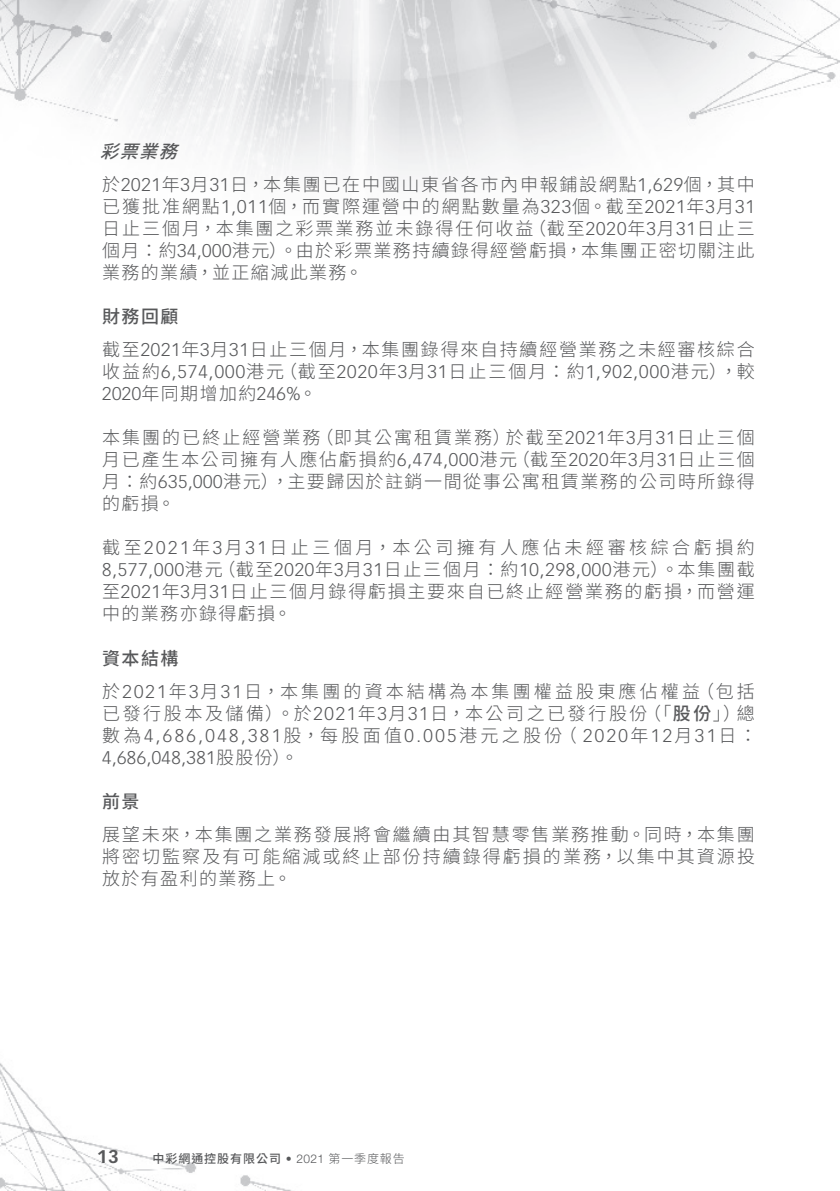
<style>
.page{position:relative;width:840px;height:1191px;background:#fff}
.page>*{position:absolute;margin:0;border:0;box-sizing:border-box;transform-origin:0 0}
.Body_Text{font:300 18px/22px "Source Han Sans TC";letter-spacing:.1em;color:#57585a;text-align:right}
.Body_Text-2{font:300 18px/22px "Source Han Sans TC";letter-spacing:.08em;color:#57585a}
.Body_Text-3{font:300 18px/22px "Source Han Sans TC";letter-spacing:.195em;color:#57585a;text-align:right}
.Body_Text-4{font:300 18px/22px "Vectora LT Std";letter-spacing:.135em;color:#57585a}
.Body_Text-5{font:300 18px/22px "Source Han Sans TC";letter-spacing:.14em;color:#57585a}
.Body_Text-6{font:300 18px/22px "Vectora LT Std";letter-spacing:.025em;color:#57585a}
.Body_Text-7{font:300 18px "Source Han Sans TC";letter-spacing:.175em;color:#57585a}
.Heading_2{font:500 18px "Source Han Sans TC";letter-spacing:.08em;color:#57585a}
.Heading_3{font:italic 500 18px "Source Han Sans TC";color:#57585a}
.t1{font:700 18px "Vectora LT Std";color:#57585a}
.t2{font:500 12px "Source Han Sans TC";letter-spacing:.08em;color:#57585a}
.s1{font-family:"Vectora LT Std"}
.s2{font-family:"Source Han Sans TC"}
.s3{font-weight:500}
.s4{font-family:"Vectora LT Std";font-weight:700}
.s5{font-family:"Helvetica Neue LT Std";font-weight:300}
.s6{font-weight:300}
</style>
<div class="page">
<img style="left:0;top:0;width:839px;height:1191px">
<svg style="left:407px;top:682px;width:17px;height:17px"></svg>
<p class="Heading_3" style="left:100px;top:141px;width:92px">彩票業務</p>
<p class="Body_Text" style="left:102px;top:174px;width:653px">於<span class="s1">2021</span>年 月<span class="s1">3 31</span>日，本集團已在中國山東省各市內申報鋪設網點<span class="s1">1,629</span>個，其中已獲批准網點<span class="s1">1,011</span>個，而實際運營中的網點數量為<span class="s1">323</span>個。截至<span class="s1">2021</span>年 月<span class="s1">3 31</span>（截至<span class="s1">2020</span>年 月<span class="s1">3 31</span>日止三</p>
<p class="Body_Text-2" style="left:102px;top:218px;width:653px">日止三個月，本集團之彩票業務並未錄得任何收益<br>個月：約<span class="s1">34,000</span>港元）。由於彩票業務持續錄得經營虧損，本集團正密切關注此業務的業績，並正縮減此業務。</p>
<p class="Heading_2" style="left:102px;top:306px;width:78px">財務回顧</p>
<p class="Body_Text" style="left:102px;top:339px;width:653px">截至<span class="s1">2021</span>年 月<span class="s1">3 31</span>日止三個月，本集團錄得來自持續經營業務之未經審核綜合（截至<span class="s1">2020</span>年 月<span class="s1">3 31</span>日止三個月：約<span class="s1">1,902,000</span>港元 ，）較</p>
<p class="Body_Text-6" style="left:102px;top:361px;width:216px"><span class="s2">收益約</span>6,574,000<span class="s2">港元<br></span>2020<span class="s2">年同期增加約</span>246%<span class="s2">。</span></p>
<p class="Body_Text" style="left:102px;top:427px;width:220px">本集團的已終止經營業務</p>
<p class="Body_Text" style="left:315px;top:427px;width:197px">（即其公寓租賃業務）</p>
<p class="Body_Text" style="left:505px;top:427px;width:250px">於截至<span class="s1">2021</span>年 月<span class="s1">3 31</span>日止三個</p>
<p class="Body_Text" style="left:102px;top:449px;width:653px;text-align:left">月已產生本公司擁有人應佔虧損約<span class="s1">6,474,000</span>港元<br>月：約<span class="s1">635,000</span>港元，）主要歸因於註銷一間從事公寓租賃業務的公司時所錄得的虧損。</p>
<p class="Body_Text-3" style="left:102px;top:537px;width:654px">截至<span class="s1">2021</span>年<span class="s1">3</span>月<span class="s1">31</span>日止三個月，本公司擁有人應佔未經審核綜合虧損約（截至<span class="s1">2020</span>年 月<span class="s1">3 31</span>日止三個月：約<span class="s1">10,298,000</span>港元）。本集團截</p>
<p class="Body_Text" style="left:511px;top:449px;width:244px">（截至<span class="s1">2020</span>年 月<span class="s1">3 31</span>日止三個</p>
<p class="Body_Text" style="left:102px;top:559px;width:653px;text-align:left"><span class="s1">8,577,000</span>港元<br>至<span class="s1">2021</span>年 月<span class="s1">3 31</span>日止三個月錄得虧損主要來自已終止經營業務的虧損，而營運中的業務亦錄得虧損。</p>
<p class="Heading_2" style="left:102px;top:648px;width:78px">資本結構</p>
<p class="Body_Text" style="left:695px;top:680px;width:60px">（包括</p>
<p class="Body_Text-7" style="left:428px;top:681px;width:273px">構為本集團權益股東應佔權益</p>
<p class="Body_Text" style="left:102px;top:680px;width:303px">於<span class="s1">2021</span>年<span class="s1">3</span>月<span class="s1">31</span>日，本集團的資本</p>
<p class="Body_Text-5" style="left:558px;top:702px;width:200px;text-indent:-456px">已發行股本及儲備）。於<span class="s1">2021</span>年<span class="s1">3</span>月<span class="s1">31</span>日，本公司之已發行股份<br>（ <span class="s1">2020</span>年<span class="s1">12</span>月<span class="s1">31</span>日：</p>
<p class="Body_Text" style="left:642px;top:702px;width:99px">（「<span class="s3">股份</span>」）</p>
<p class="Body_Text" style="left:736px;top:702px;width:19px">總</p>
<p class="Body_Text-4" style="left:102px;top:724px;width:461px"><span class="s2">數為</span>4,686,048,381<span class="s2">股，每股面值</span>0.005<span class="s2">港元之股份<br></span>4,686,048,381<span class="s2">股股份。(</span></p>
<p class="Heading_2" style="left:102px;top:791px;width:39px">前景</p>
<p class="Body_Text" style="left:102px;top:824px;width:654px;text-align:justify">展望未來，本集團之業務發展將會繼續由其智慧零售業務推動。同時，本集團將密切監察及有可能縮減或終止部份持續錄得虧損的業務，以集中其資源投放於有盈利的業務上。</p>
<p class="t1" style="left:97px;top:1145px;width:23px">13</p>
<p class="t2" style="left:152px;top:1152px;width:254px">中彩網通控股有限公司 <span class="s4">•</span> <span class="s5">2021</span> <span class="s6">第一季度報告</span></p>
</div>
